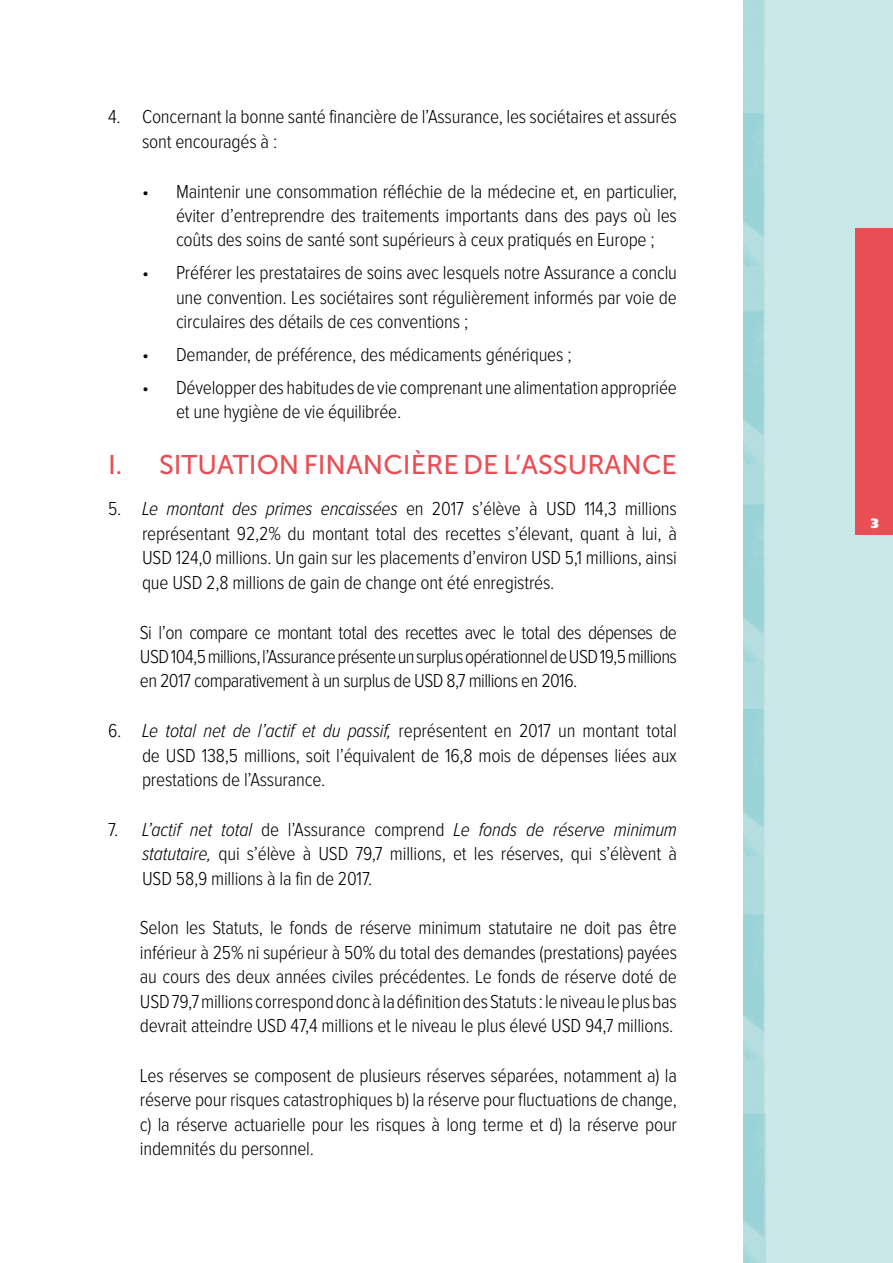
<style>
.page{position:relative;width:893px;height:1263px;background:#fff}
.page>*{position:absolute;margin:0;border:0;box-sizing:border-box;transform-origin:0 0}
.t1{font:27px "Museo Sans 500";color:#ea4e55}
.t2{font:300 19.5px/24.3px "Proxima Nova Cond";letter-spacing:-.01em;color:#000;text-align:justify}
.t3{font:900 13.5px "Frutiger LT Std";color:#fff}
.s1{font-style:italic}
</style>
<div class="page">
<img style="left:744px;top:0;width:149px;height:1263px">
<div style="left:855px;top:228px;width:38px;height:306px;background:#ea4e55"></div>
<p class="t2" style="left:142px;top:106px;width:536px;text-indent:-34px">4. Concernant la bonne santé financière de l’Assurance, les sociétaires et assurés sont encouragés à :</p>
<p class="t2" style="left:176px;top:180px;width:502px;text-indent:-34px">• Maintenir une consommation réfléchie de la médecine et, en particulier, éviter d’entreprendre des traitements importants dans des pays où les coûts des soins de santé sont supérieurs à ceux pratiqués en Europe ;</p>
<p class="t2" style="left:176px;top:261px;width:502px;text-indent:-34px">• Préférer les prestataires de soins avec lesquels notre Assurance a conclu une convention. Les sociétaires sont régulièrement informés par voie de circulaires des détails de ces conventions ;</p>
<p class="t2" style="left:142px;top:343px;width:431px">• Demander, de préférence, des médicaments génériques ;</p>
<p class="t2" style="left:176px;top:376px;width:502px;text-indent:-34px">• Développer des habitudes de vie comprenant une alimentation appropriée et une hygiène de vie équilibrée.</p>
<h1 class="t1" style="left:108px;top:450px;width:570px">I. SITUATION FINANCIÈRE DE L’ASSURANCE</h1>
<p class="t2" style="left:142px;top:498px;width:536px;text-indent:-34px">5. <span class="s1">Le montant des primes encaissées</span> en 2017 s’élève à USD 114,3 millions représentant 92,2% du montant total des recettes s’élevant, quant à lui, à USD 124,0 millions. Un gain sur les placements d’environ USD 5,1 millions, ainsi que USD 2,8 millions de gain de change ont été enregistrés.</p>
<p class="t2" style="left:140px;top:621px;width:539px">Si l’on compare ce montant total des recettes avec le total des dépenses de USD 104,5 millions, l’Assurance présente un surplus opérationnel de USD 19,5 millions en 2017 comparativement à un surplus de USD 8,7 millions en 2016.</p>
<p class="t2" style="left:142px;top:719px;width:536px;text-indent:-34px">6. <span class="s1">Le total net de l’actif et du passif,</span> représentent en 2017 un montant total de USD 138,5 millions, soit l’équivalent de 16,8 mois de dépenses liées aux prestations de l’Assurance.</p>
<p class="t2" style="left:142px;top:818px;width:536px;text-indent:-34px">7. <span class="s1">L’actif net total</span> de l’Assurance comprend <span class="s1">Le fonds de réserve minimum statutaire,</span> qui s’élève à USD 79,7 millions, et les réserves, qui s’élèvent à USD 58,9 millions à la fin de 2017.</p>
<p class="t2" style="left:140px;top:917px;width:539px">Selon les Statuts, le fonds de réserve minimum statutaire ne doit pas être inférieur à 25% ni supérieur à 50% du total des demandes (prestations) payées au cours des deux années civiles précédentes. Le fonds de réserve doté de USD 79,7 millions correspond donc à la définition des Statuts : le niveau le plus bas devrait atteindre USD 47,4 millions et le niveau le plus élevé USD 94,7 millions.</p>
<p class="t2" style="left:140px;top:1064px;width:539px">Les réserves se composent de plusieurs réserves séparées, notamment a) la réserve pour risques catastrophiques b) la réserve pour fluctuations de change, c) la réserve actuarielle pour les risques à long terme et d) la réserve pour indemnités du personnel.</p>
<p class="t3" style="left:871px;top:515px;width:9px">3</p>
</div>
